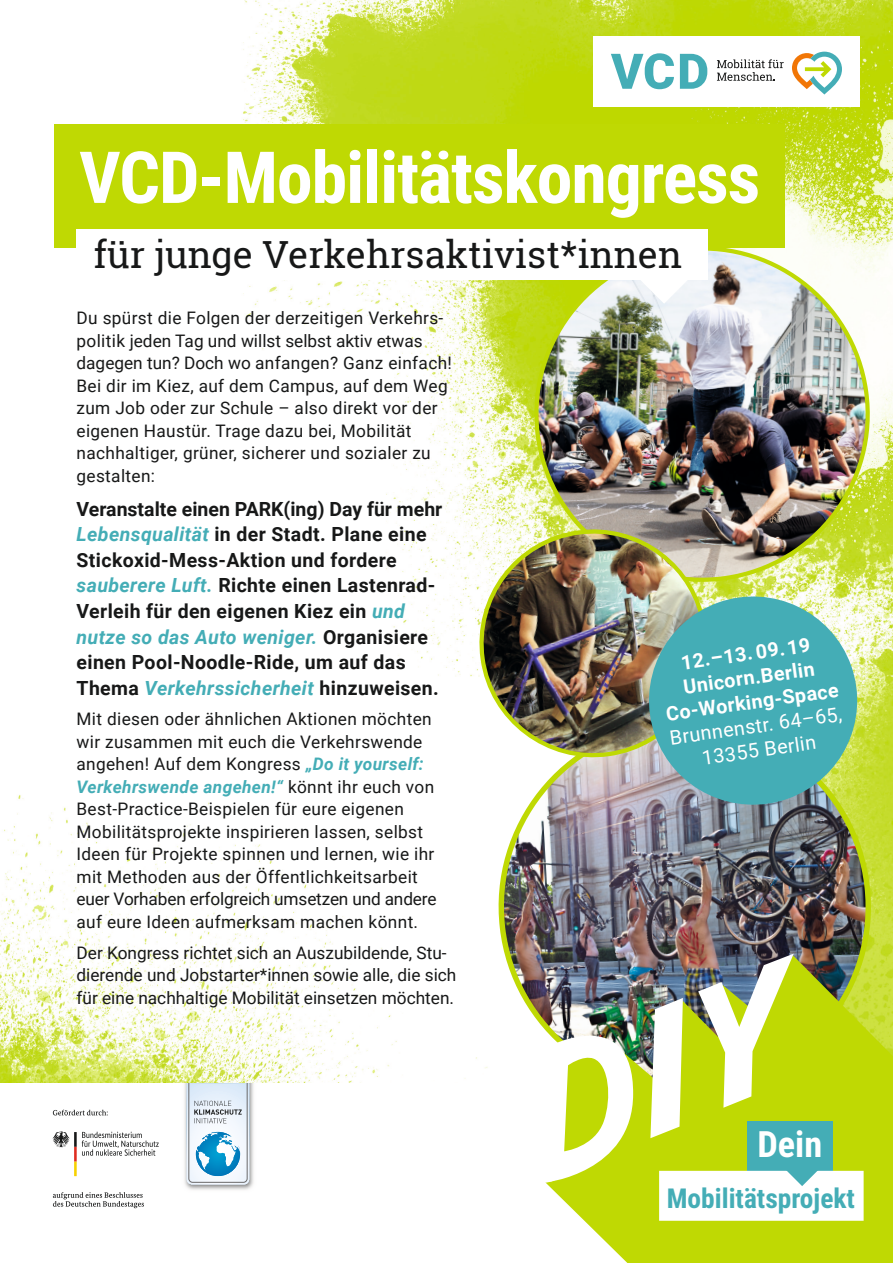
<style>
.page{position:relative;width:893px;height:1263px;background:#fff}
.page>*{position:absolute;margin:0;border:0;box-sizing:border-box;transform-origin:0 0}
.t1{font:700 71.85px "Roboto Condensed";letter-spacing:-.015em;color:#fff}
.t2{font:37.35px "Roboto Slab";color:#171818}
.t3{font:700 36.3px "Roboto Condensed";color:#fff}
.t4{font:700 27.45px "Roboto Condensed";color:#44adb6}
.t5{font:700 19.8px/24.3px "Roboto";color:#fff;text-align:center}
.t6{font:19.8px/24.3px "Roboto";color:#fff;text-align:center}
.t7{font:700 19.5px/25.5px "Roboto";letter-spacing:.02em;color:#171818}
.t8{font:17.25px/22.5px "Roboto";letter-spacing:.02em;color:#171818}
.t9{font:17.25px/22.5px "Roboto";color:#171818}
.s1{font-style:italic;color:#44adb6}
.s2{font-weight:700;font-style:italic;color:#44adb6}
</style>
<div class="page">
<img style="left:0;top:0;width:893px;height:1083px">
<svg style="left:52px;top:1083px;width:202px;height:126px"></svg>
<div style="left:593px;top:36px;width:267px;height:71px;background:#fff"></div>
<svg style="left:717px;top:59px;width:67px;height:22px"></svg>
<svg style="left:611px;top:53px;width:63px;height:36px"></svg>
<svg style="left:680px;top:54px;width:27px;height:35px"></svg>
<svg style="left:792px;top:52px;width:50px;height:43px"></svg>
<img style="left:525px;top:237px;width:354px;height:354px">
<img style="left:491px;top:713px;width:387px;height:370px">
<img style="left:474px;top:524px;width:239px;height:239px">
<svg style="left:545px;top:955px;width:348px;height:308px;background:#b5ca34"></svg>
<svg style="left:545px;top:1002px;width:89px;height:180px"></svg>
<svg style="left:650px;top:954px;width:214px;height:267px"></svg>
<img style="left:636px;top:583px;width:234px;height:235px">
<div style="left:54px;top:124px;width:731px;height:124px;background:#bfd903"></div>
<div style="left:76px;top:229px;width:631px;height:50px;background:#fff"></div>
<svg style="left:629px;top:279px;width:71px;height:25px"></svg>
<h1 class="t1" style="left:79px;top:127px;width:683px">VCD-Mobilitätskongress</h1>
<h2 class="t2" style="left:94px;top:229px;width:590px">für junge Verkehrsaktivist*innen</h2>
<p class="t8" style="left:77px;top:306px;width:377px">Du spürst die Folgen der derzeitigen Verkehrs&shy;politik jeden Tag und willst selbst aktiv etwas dagegen tun? Doch wo anfangen? Ganz einfach!<br>Bei dir im Kiez, auf dem Campus, auf dem Weg zum Job oder zur Schule – also direkt vor der eigenen Haustür. Trage dazu bei, Mobilität nachhaltiger, grüner, sicherer und sozialer zu gestalten:</p>
<p class="t7" style="left:77px;top:495px;width:367px">Veranstalte einen PARK(ing) Day für mehr <span class="s1">Lebensqualität</span> in der Stadt. Plane eine Stickoxid-Mess-Aktion und fordere <span class="s1">sauberere Luft.</span> Richte einen Lastenrad-Verleih für den eigenen Kiez ein <span class="s1">und nutze so das Auto weniger.</span> Organisiere einen Pool-Noodle-Ride, um auf das Thema <span class="s1">Verkehrssicherheit</span> hinzuweisen.</p>
<p class="t8" style="left:77px;top:707px;width:361px">Mit diesen oder ähnlichen Aktionen möchten wir zusammen mit euch die Verkehrswende angehen! Auf dem Kongress <span class="s2">„Do it yourself:<br>Verkehrswende angehen!“</span> könnt ihr euch von Best-Practice-Beispielen für eure eigenen Mobilitätsprojekte inspirieren lassen, selbst Ideen für Projekte spinnen und lernen, wie ihr mit Methoden aus der Öffentlichkeitsarbeit euer Vorhaben erfolgreich umsetzen und andere auf eure Ideen aufmerksam machen könnt.</p>
<p class="t9" style="left:77px;top:941px;width:381px">Der Kongress richtet sich an Auszubildende, Stu&shy;dierende und Jobstarter*innen sowie alle, die sich für eine nachhaltige Mobilität einsetzen möchten.</p>
<p class="t5" style="left:658px;top:653px;width:176px;rotate:-8deg">12.–13. 09. 19<br>Unicorn.Berlin<br>Co-Working-Space</p>
<p class="t6" style="left:668px;top:725px;width:175px;rotate:-8deg">Brunnenstr. 64–65,<br>13355 Berlin</p>
<h3 class="t3" style="left:757px;top:1119px;width:66px">Dein</h3>
<h3 class="t4" style="left:667px;top:1179px;width:190px">Mobilitätsprojekt</h3>
</div>
